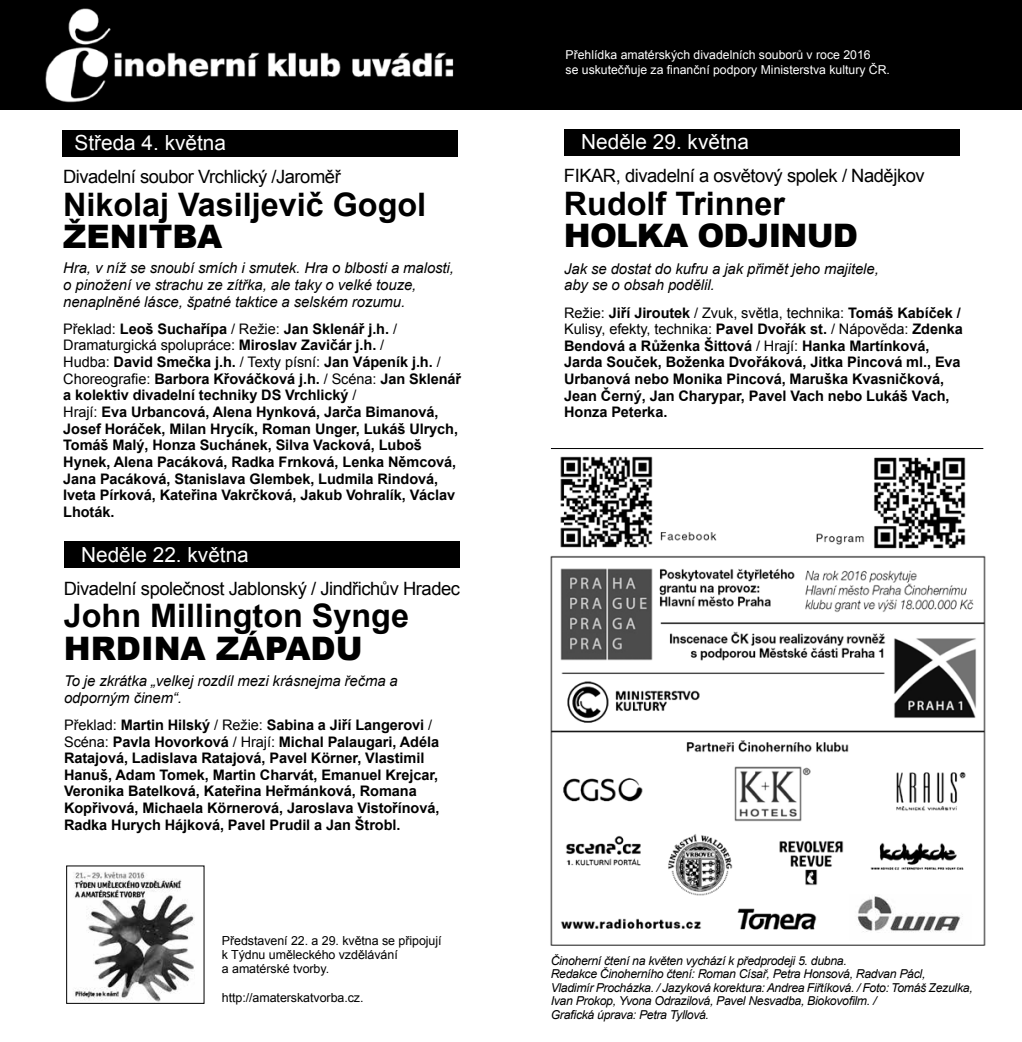
<style>
.page{position:relative;width:1022px;height:1042px;background:#fff}
.page>*{position:absolute;margin:0;border:0;box-sizing:border-box;transform-origin:0 0}
.t1{font:700 32.38px "Arial";color:#000}
.t2{font:900 32.38px "Arial";letter-spacing:-.025em;color:#000}
.t3{font:20.82px "Arial";color:#fff}
.t4{font:18.38px "Arial";letter-spacing:-.025em;color:#000}
.t5{font:italic 14.88px/16.6px "Arial";letter-spacing:-.005em;color:#000}
.t6{font:700 14.53px/16.6px "Arial";letter-spacing:-.005em;color:#000}
.t7{font:12.42px/14.2px "Arial";letter-spacing:-.005em;color:#000}
.t8{font:italic 12.25px/13.7px "Arial";letter-spacing:-.025em;color:#000}
.t9{font:12.25px/15.8px "Arial";color:#fff}
.s1{font-weight:400}
</style>
<div class="page">
<div style="left:62px;top:130px;width:396px;height:26px;background:#000"></div>
<div style="left:0;top:0;width:511px;height:109px;background:#000"></div>
<img style="left:45px;top:8px;width:409px;height:95px">
<div style="left:64px;top:541px;width:396px;height:27px;background:#000"></div>
<img style="left:73px;top:871px;width:122px;height:130px">
<div style="left:511px;top:0;width:511px;height:109px;background:#000"></div>
<div style="left:565px;top:129px;width:395px;height:26px;background:#000"></div>
<img style="left:550px;top:724px;width:436px;height:222px">
<img style="left:856px;top:832px;width:119px;height:56px">
<img style="left:550px;top:555px;width:436px;height:169px">
<img style="left:560px;top:456px;width:157px;height:92px">
<img style="left:816px;top:457px;width:150px;height:92px">
<img style="left:560px;top:676px;width:146px;height:49px">
<hr style="left:551px;top:448px;width:432px;height:1px;background:#000">
<img style="left:850px;top:894px;width:121px;height:46px">
<h2 class="t3" style="left:75px;top:129px;width:153px">Středa 4. května</h2>
<p class="t4" style="left:63px;top:165px;width:279px">Divadelní soubor Vrchlický /Jaroměř</p>
<h1 class="t1" style="left:63px;top:183px;width:365px">Nikolaj Vasiljevič Gogol</h1>
<h1 class="t2" style="left:63px;top:213px;width:70px">ŽENITBA</h1>
<p class="t5" style="left:63px;top:260px;width:392px">Hra, v níž se snoubí smích i smutek. Hra o blbosti a malosti, o pinožení ve strachu ze zítřka, ale taky o velké touze, nenaplněné lásce, špatné taktice a selském rozumu.</p>
<p class="t6" style="left:63px;top:321px;width:399px"><span class="s1">Překlad:</span> Leoš Suchařípa <span class="s1">/ Režie:</span> Jan Sklenář j.h. <span class="s1">/ Dramaturgická spolupráce:</span> Miroslav Zavičár j.h. <span class="s1">/<br>Hudba:</span> David Smečka j.h. <span class="s1">/ Texty písní:</span> Jan Vápeník j.h. <span class="s1">/ Choreografie:</span> Barbora Křováčková j.h. <span class="s1">/ Scéna:</span> Jan Sklenář a kolektiv divadelní techniky DS Vrchlický <span class="s1">/<br>Hrají:</span> Eva Urbancová, Alena Hynková, Jarča Bimanová, Josef Horáček, Milan Hrycík, Roman Unger, Lukáš Ulrych, Tomáš Malý, Honza Suchánek, Silva Vacková, Luboš Hynek, Alena Pacáková, Radka Frnková, Lenka Němcová, Jana Pacáková, Stanislava Glembek, Ludmila Rindová, Iveta Pírková, Kateřina Vakrčková, Jakub Vohralík, Václav Lhoták.</p>
<h2 class="t3" style="left:81px;top:541px;width:169px">Neděle 22. května</h2>
<p class="t4" style="left:64px;top:576px;width:398px">Divadelní společnost Jablonský / Jindřichův Hradec</p>
<h1 class="t1" style="left:64px;top:594px;width:347px">John Millington Synge</h1>
<h1 class="t2" style="left:64px;top:624px;width:25px">HRDINA</h1>
<h1 class="t2" style="left:216px;top:624px;width:25px">ZÁPADU</h1>
<p class="t5" style="left:64px;top:673px;width:335px">To je zkrátka „velkej rozdíl mezi krásnejma řečma a odporným činem“.</p>
<p class="t6" style="left:64px;top:717px;width:377px"><span class="s1">Překlad:</span> Martin Hilský <span class="s1">/ Režie:</span> Sabina a Jiří Langerovi <span class="s1">/ Scéna:</span> Pavla Hovorková <span class="s1">/ Hrají:</span> Michal Palaugari, Adéla Ratajová, Ladislava Ratajová, Pavel Körner, Vlastimil Hanuš, Adam Tomek, Martin Charvát, Emanuel Krejcar, Veronika Batelková, Kateřina Heřmánková, Romana Kopřivová, Michaela Körnerová, Jaroslava Vistořínová, Radka Hurych Hájková, Pavel Prudil a Jan Štrobl.</p>
<p class="t7" style="left:222px;top:933px;width:221px">Představení 22. a 29. května se připojují k Týdnu uměleckého vzdělávání<br>a amatérské tvorby.</p>
<p class="t7" style="left:222px;top:990px;width:143px">http://amaterskatvorba.cz.</p>
<p class="t9" style="left:566px;top:46px;width:326px">Přehlídka amatérských divadelních souborů v roce 2016<br>se uskutečňuje za finanční podpory Ministerstva kultury ČR.</p>
<h2 class="t3" style="left:581px;top:128px;width:169px">Neděle 29. května</h2>
<p class="t4" style="left:564px;top:164px;width:362px">FIKAR, divadelní a osvětový spolek / Nadějkov</p>
<h1 class="t1" style="left:564px;top:182px;width:223px">Rudolf Trinner</h1>
<h1 class="t2" style="left:564px;top:212px;width:183px">HOLKA ODJINUD</h1>
<p class="t5" style="left:564px;top:260px;width:316px">Jak se dostat do kufru a jak přimět jeho majitele, aby se o obsah podělil.</p>
<p class="t6" style="left:564px;top:305px;width:400px"><span class="s1">Režie:</span> Jiří Jiroutek <span class="s1">/ Zvuk, světla, technika:</span> Tomáš Kabíček / <span class="s1">Kulisy, efekty, technika:</span> Pavel Dvořák st. <span class="s1">/ Nápověda:</span> Zdenka Bendová a Růženka Šittová <span class="s1">/ Hrají:</span> Hanka Martínková, Jarda Souček, Boženka Dvořáková, Jitka Pincová ml., Eva Urbanová nebo Monika Pincová, Maruška Kvasničková, Jean Černý, Jan Charypar, Pavel Vach nebo Lukáš Vach, Honza Peterka.</p>
<p class="t8" style="left:551px;top:954px;width:424px">Činoherní čtení na květen vychází k předprodeji 5. dubna.<br>Redakce Činoherního čtení: Roman Císař, Petra Honsová, Radvan Pácl,<br>Vladimír Procházka. / Jazyková korektura: Andrea Fiřtíková. / Foto: Tomáš Zezulka, Ivan Prokop, Yvona Odrazilová, Pavel Nesvadba, Biokovofilm. /<br>Grafická úprava: Petra Tyllová.</p>
</div>
